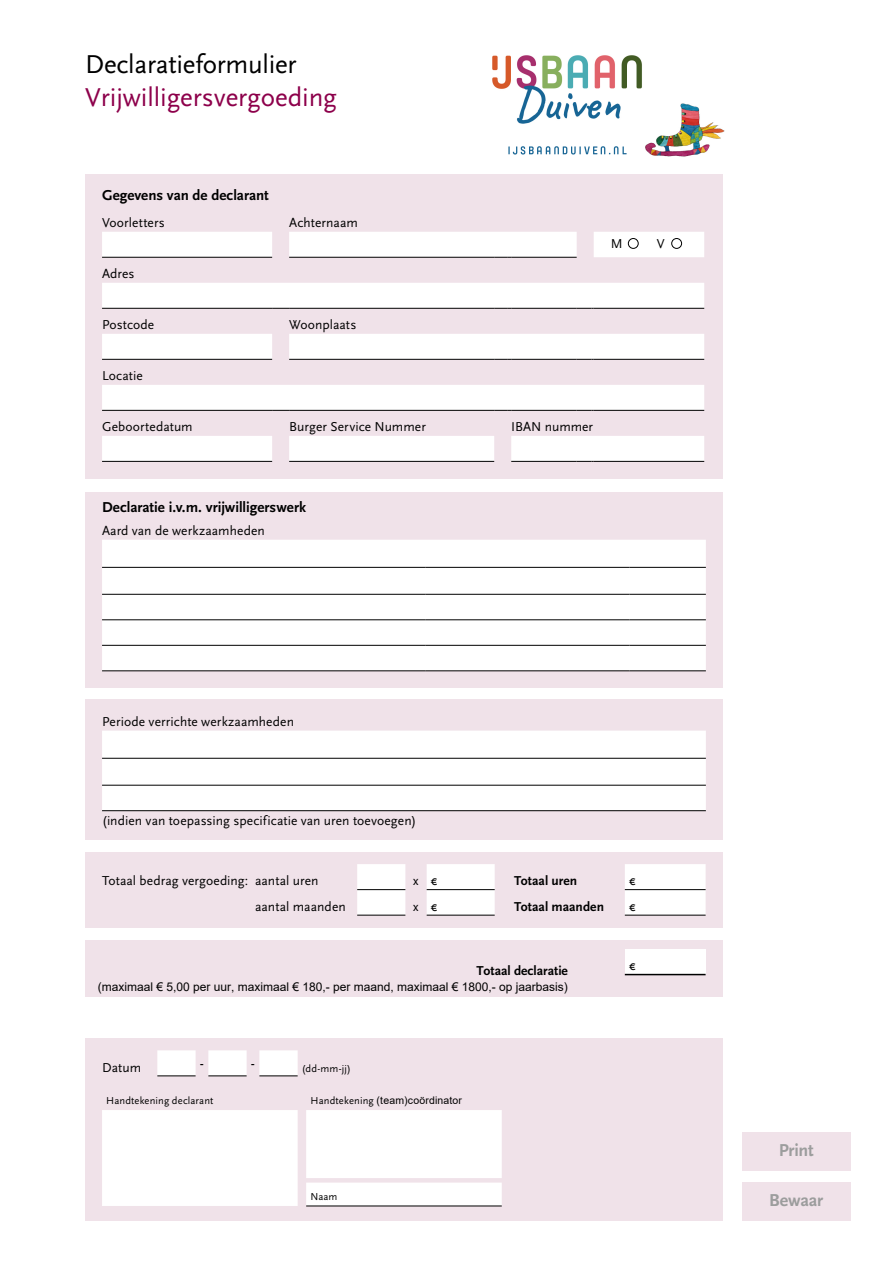
<style>
.page{position:relative;width:893px;height:1263px;background:#fff}
.page>*{position:absolute;margin:0;border:0;box-sizing:border-box;transform-origin:0 0}
.t1{font:27px "Scala Sans";letter-spacing:-.005em;color:#8d004b}
.t2{font:27px "Scala Sans";letter-spacing:-.01em;color:#000}
.t3{font:700 18px "Scala Sans";letter-spacing:-.01em;color:#9c9d9d}
.t4{font:700 15px "Scala Sans";color:#000}
.t5{font:15px "Scala Sans";color:#000}
.t6{font:13.5px "Scala Sans";letter-spacing:.005em;color:#000}
.t7{font:700 13.5px "Scala Sans";color:#000}
.t8{font:12px "Arial";color:#000}
.t9{font:10.5px "Scala Sans";letter-spacing:.01em;color:#000}
.t10{font:10.5px "Arial";letter-spacing:.015em;color:#000}
.s1{font-family:"Scala Sans"}
</style>
<div class="page">
<div style="left:85px;top:492px;width:638px;height:196px;background:#f0e2e9"></div>
<div style="left:85px;top:700px;width:638px;height:140px;background:#f0e2e9"></div>
<div style="left:85px;top:852px;width:638px;height:76px;background:#f0e2e9"></div>
<div style="left:85px;top:940px;width:638px;height:56px;background:#f0e2e9"></div>
<div style="left:85px;top:174px;width:638px;height:304px;background:#f0e2e9"></div>
<div style="left:85px;top:1037px;width:638px;height:183px;background:#f0e2e9"></div>
<div style="left:742px;top:1132px;width:108px;height:38px;background:#f0e2e9"></div>
<div style="left:742px;top:1182px;width:108px;height:38px;background:#f0e2e9"></div>
<div style="left:102px;top:540px;width:604px;height:130px;background:#fff"></div>
<hr style="left:102px;top:567px;width:323px;height:1px;background:#000">
<hr style="left:425px;top:567px;width:204px;height:1px;background:#000">
<hr style="left:629px;top:567px;width:77px;height:1px;background:#000">
<hr style="left:102px;top:594px;width:323px;height:1px;background:#000">
<hr style="left:425px;top:594px;width:204px;height:1px;background:#000">
<hr style="left:629px;top:594px;width:77px;height:1px;background:#000">
<hr style="left:102px;top:619px;width:323px;height:1px;background:#000">
<hr style="left:425px;top:619px;width:204px;height:1px;background:#000">
<hr style="left:629px;top:619px;width:77px;height:1px;background:#000">
<hr style="left:102px;top:645px;width:323px;height:1px;background:#000">
<hr style="left:425px;top:645px;width:204px;height:1px;background:#000">
<hr style="left:629px;top:645px;width:77px;height:1px;background:#000">
<hr style="left:102px;top:670px;width:323px;height:1px;background:#000">
<hr style="left:425px;top:670px;width:204px;height:1px;background:#000">
<hr style="left:629px;top:670px;width:77px;height:1px;background:#000">
<div style="left:102px;top:731px;width:604px;height:79px;background:#fff"></div>
<hr style="left:102px;top:758px;width:604px;height:1px;background:#000">
<hr style="left:102px;top:785px;width:604px;height:1px;background:#000">
<hr style="left:102px;top:810px;width:604px;height:1px;background:#000">
<svg style="left:357px;top:864px;width:349px;height:51px"></svg>
<hr style="left:357px;top:889px;width:48px;height:1px;background:#000">
<hr style="left:357px;top:915px;width:48px;height:1px;background:#000">
<hr style="left:625px;top:889px;width:81px;height:1px;background:#000">
<hr style="left:625px;top:915px;width:81px;height:1px;background:#000">
<hr style="left:427px;top:889px;width:68px;height:1px;background:#000">
<hr style="left:427px;top:915px;width:68px;height:1px;background:#000">
<div style="left:625px;top:949px;width:81px;height:25px;background:#fff"></div>
<hr style="left:625px;top:974px;width:81px;height:1px;background:#000">
<svg style="left:102px;top:232px;width:602px;height:229px;fill:#fff"></svg>
<hr style="left:102px;top:257px;width:170px;height:1px;background:#000">
<hr style="left:289px;top:257px;width:205px;height:1px;background:#000">
<svg style="left:494px;top:257px;width:17px;height:1px"></svg>
<hr style="left:511px;top:257px;width:66px;height:1px;background:#000">
<hr style="left:102px;top:308px;width:170px;height:1px;background:#000">
<svg style="left:272px;top:308px;width:17px;height:1px"></svg>
<hr style="left:289px;top:308px;width:205px;height:1px;background:#000">
<svg style="left:494px;top:308px;width:17px;height:1px"></svg>
<hr style="left:511px;top:308px;width:66px;height:1px;background:#000">
<svg style="left:577px;top:308px;width:17px;height:1px"></svg>
<hr style="left:594px;top:308px;width:110px;height:1px;background:#000">
<hr style="left:102px;top:359px;width:170px;height:1px;background:#000">
<hr style="left:289px;top:359px;width:205px;height:1px;background:#000">
<svg style="left:494px;top:359px;width:17px;height:1px"></svg>
<hr style="left:511px;top:359px;width:66px;height:1px;background:#000">
<svg style="left:577px;top:359px;width:17px;height:1px"></svg>
<hr style="left:594px;top:359px;width:110px;height:1px;background:#000">
<hr style="left:102px;top:410px;width:170px;height:1px;background:#000">
<svg style="left:272px;top:410px;width:17px;height:1px"></svg>
<hr style="left:289px;top:410px;width:205px;height:1px;background:#000">
<svg style="left:494px;top:410px;width:17px;height:1px"></svg>
<hr style="left:511px;top:410px;width:66px;height:1px;background:#000">
<svg style="left:577px;top:410px;width:17px;height:1px"></svg>
<hr style="left:594px;top:410px;width:110px;height:1px;background:#000">
<hr style="left:102px;top:461px;width:170px;height:1px;background:#000">
<hr style="left:289px;top:461px;width:205px;height:1px;background:#000">
<hr style="left:511px;top:461px;width:66px;height:1px;background:#000">
<svg style="left:577px;top:461px;width:17px;height:1px"></svg>
<hr style="left:594px;top:461px;width:110px;height:1px;background:#000">
<div style="left:628px;top:238px;width:10px;height:10px;background:#fff;border-radius:50%"></div>
<div style="left:628px;top:238px;width:11px;height:11px;border:1px solid #000;border-radius:50%"></div>
<div style="left:672px;top:238px;width:10px;height:10px;background:#fff;border-radius:50%"></div>
<div style="left:671px;top:238px;width:11px;height:11px;border:1px solid #000;border-radius:50%"></div>
<svg style="left:157px;top:1050px;width:141px;height:25px"></svg>
<hr style="left:157px;top:1075px;width:39px;height:1px;background:#000">
<hr style="left:208px;top:1075px;width:39px;height:1px;background:#000">
<hr style="left:259px;top:1075px;width:39px;height:1px;background:#000">
<div style="left:102px;top:1110px;width:400px;height:96px;background:#fff"></div>
<hr style="left:306px;top:1206px;width:196px;height:1px;background:#000">
<img style="left:492px;top:55px;width:232px;height:102px">
<h1 class="t2" style="left:85px;top:50px;width:213px">Declaratieformulier</h1>
<h1 class="t1" style="left:85px;top:83px;width:253px">Vrijwilligersvergoeding</h1>
<p class="t4" style="left:102px;top:187px;width:168px">Gegevens van de declarant</p>
<p class="t6" style="left:102px;top:215px;width:64px">Voorletters</p>
<p class="t6" style="left:289px;top:215px;width:70px">Achternaam</p>
<p class="t6" style="left:102px;top:266px;width:34px">Adres</p>
<p class="t6" style="left:102px;top:317px;width:54px">Postcode</p>
<p class="t6" style="left:289px;top:317px;width:69px">Woonplaats</p>
<p class="t6" style="left:102px;top:368px;width:42px">Locatie</p>
<p class="t6" style="left:102px;top:419px;width:92px">Geboortedatum</p>
<p class="t6" style="left:289px;top:419px;width:138px">Burger Service Nummer</p>
<p class="t6" style="left:511px;top:420px;width:83px">IBAN nummer</p>
<p class="t6" style="left:611px;top:236px;width:13px">M</p>
<p class="t6" style="left:657px;top:236px;width:9px">V</p>
<p class="t4" style="left:102px;top:499px;width:206px">Declaratie i.v.m. vrijwilligerswerk</p>
<p class="t6" style="left:102px;top:523px;width:164px">Aard van de werkzaamheden</p>
<p class="t6" style="left:102px;top:714px;width:193px">Periode verrichte werkzaamheden</p>
<p class="t6" style="left:102px;top:813px;width:316px">(indien van toepassing specificatie van uren toevoegen)</p>
<p class="t6" style="left:102px;top:874px;width:218px">Totaal bedrag vergoeding: aantal uren</p>
<p class="t6" style="left:413px;top:874px;width:26px">x €</p>
<p class="t7" style="left:514px;top:874px;width:65px">Totaal uren</p>
<p class="t6" style="left:629px;top:874px;width:8px">€</p>
<p class="t6" style="left:255px;top:899px;width:92px">aantal maanden</p>
<p class="t6" style="left:413px;top:899px;width:26px">x €</p>
<p class="t7" style="left:514px;top:899px;width:91px">Totaal maanden</p>
<p class="t6" style="left:629px;top:899px;width:8px">€</p>
<p class="t7" style="left:476px;top:963px;width:93px">Totaal declaratie</p>
<p class="t8" style="left:98px;top:979px;width:472px">(maximaal € 5,00 per uur, maximaal € 180,- per maand, maximaal € 1800,- op jaarbasis)</p>
<p class="t6" style="left:102px;top:1060px;width:41px">Datum</p>
<p class="t5" style="left:200px;top:1054px;width:6px">-</p>
<p class="t5" style="left:251px;top:1054px;width:6px">-</p>
<p class="t9" style="left:302px;top:1062px;width:51px">(dd-mm-jj)</p>
<p class="t9" style="left:106px;top:1094px;width:109px">Handtekening declarant</p>
<p class="t10" style="left:310px;top:1093px;width:153px"><span class="s1">Handtekening</span> (team)coördinator</p>
<p class="t9" style="left:310px;top:1190px;width:29px">Naam</p>
<p class="t6" style="left:629px;top:958px;width:8px">€</p>
<h2 class="t3" style="left:779px;top:1140px;width:37px">Print</h2>
<h2 class="t3" style="left:769px;top:1190px;width:56px">Bewaar</h2>
</div>
